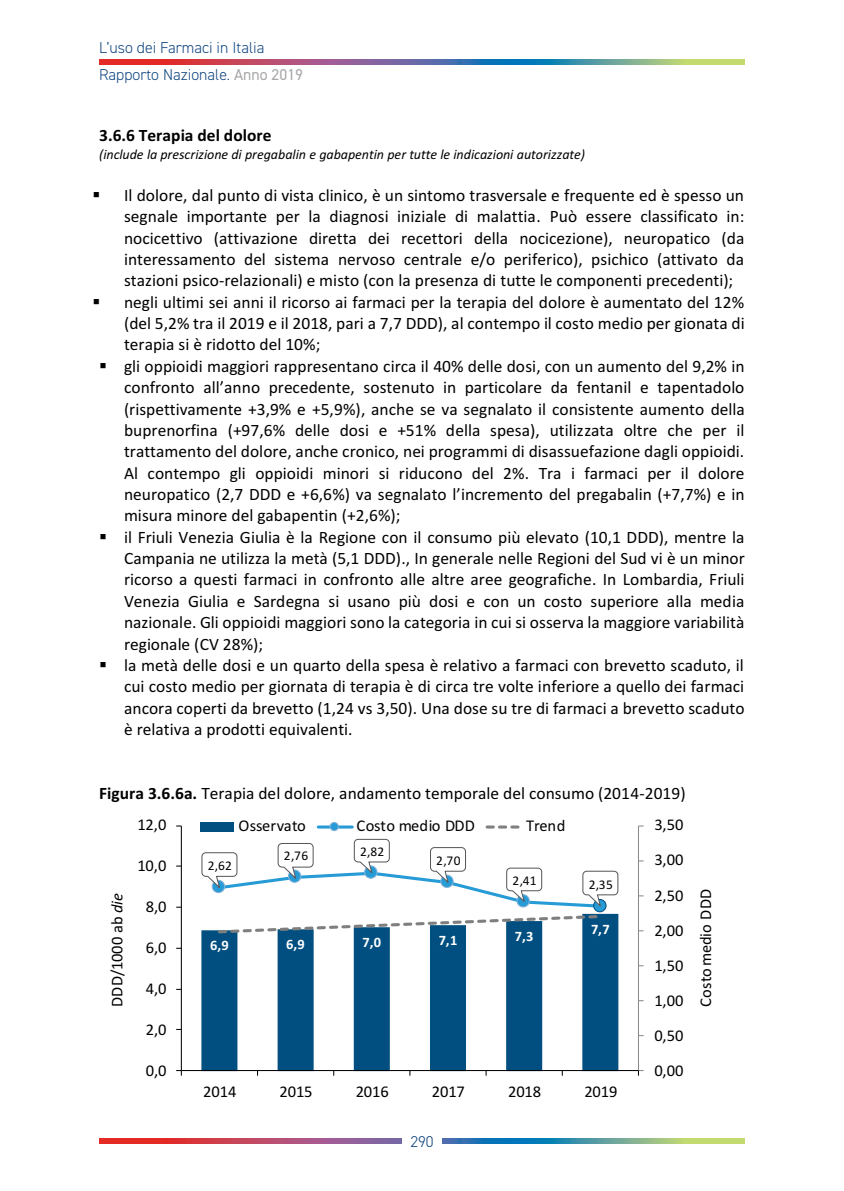
<style>
.page{position:relative;width:844px;height:1191px;background:#fff}
.page>*{position:absolute;margin:0;border:0;box-sizing:border-box;transform-origin:0 0}
.t1{font:17.5px/21.3px "Calibri";color:#000;text-align:justify}
.t2{font:700 17.5px "Calibri";color:#000}
.t3{font:16.45px "Calibri";letter-spacing:-.01em;color:#000}
.t4{font:300 15.75px "DIN2014";color:#114780}
.t5{font:700 14.53px "Calibri";color:#fff}
.t6{font:700 14.35px "Calibri";color:#fff}
.t7{font:italic 14px "Calibri";letter-spacing:-.005em;color:#000}
.t8{font:13.47px "Calibri";color:#000}
.t9{font:13.3px "Calibri";letter-spacing:.03em;color:#000}
.s1{font-weight:400;color:#a7a8aa}
.s2{font-weight:700}
.s3{font-style:italic}
</style>
<div class="page">
<svg style="left:201px;top:935px;width:417px;height:135px;fill:#014f80"></svg>
<hr style="left:637px;top:826px;width:1px;height:244px;background:#898989">
<hr style="left:181px;top:826px;width:1px;height:244px;background:#000">
<hr style="left:181px;top:1070px;width:457px;height:1px;background:#000">
<svg style="left:176px;top:1070px;width:6px;height:5px"></svg>
<svg style="left:201px;top:838px;width:417px;height:97px"></svg>
<div style="left:200px;top:822px;width:34px;height:9px;background:#014f80"></div>
<hr style="left:318px;top:825px;width:34px;height:3px;background:#269bd6">
<div style="left:330px;top:822px;width:8px;height:8px;background:#269bd6;border-radius:50%"></div>
<div style="left:329px;top:822px;width:10px;height:9px;border:1px solid #88b3d8;border-radius:50%"></div>
<svg style="left:487px;top:825px;width:33px;height:3px"></svg>
<svg style="left:99px;top:1138px;width:645px;height:5px;background:#8d737e"></svg>
<div style="left:402px;top:1131px;width:39px;height:20px;background:#fff"></div>
<svg style="left:99px;top:60px;width:645px;height:4px;background:#8b7280"></svg>
<p class="t4" style="left:99px;top:38px;width:167px">L’uso dei Farmaci in Italia</p>
<p class="t4" style="left:99px;top:65px;width:205px">Rapporto Nazionale. <span class="s1">Anno 2019</span></p>
<p class="t2" style="left:99px;top:129px;width:174px">3.6.6 Terapia del dolore</p>
<p class="t7" style="left:99px;top:149px;width:487px">(include la prescrizione di pregabalin e gabapentin per tutte le indicazioni autorizzate)</p>
<p class="t1" style="left:124px;top:186px;width:621px;text-indent:-31px">▪ Il dolore, dal punto di vista clinico, è un sintomo trasversale e frequente ed è spesso un segnale importante per la diagnosi iniziale di malattia. Può essere classificato in: nocicettivo (attivazione diretta dei recettori della nocicezione), neuropatico (da interessamento del sistema nervoso centrale e/o periferico), psichico (attivato da stazioni psico-relazionali) e misto (con la presenza di tutte le componenti precedenti);</p>
<p class="t1" style="left:124px;top:292px;width:622px;text-indent:-31px">▪ negli ultimi sei anni il ricorso ai farmaci per la terapia del dolore è aumentato del 12% (del 5,2% tra il 2019 e il 2018, pari a 7,7 DDD), al contempo il costo medio per gionata di terapia si è ridotto del 10%;</p>
<p class="t1" style="left:124px;top:357px;width:622px;text-indent:-25px">▪ gli oppioidi maggiori rappresentano circa il 40% delle dosi, con un aumento del 9,2% in confronto all’anno precedente, sostenuto in particolare da fentanil e tapentadolo (rispettivamente +3,9% e +5,9%), anche se va segnalato il consistente aumento della buprenorfina (+97,6% delle dosi e +51% della spesa), utilizzata oltre che per il trattamento del dolore, anche cronico, nei programmi di disassuefazione dagli oppioidi.<br>Al contempo gli oppioidi minori si riducono del 2%. Tra i farmaci per il dolore neuropatico (2,7 DDD e +6,6%) va segnalato l’incremento del pregabalin (+7,7%) e in misura minore del gabapentin (+2,6%);</p>
<p class="t1" style="left:124px;top:527px;width:622px;text-indent:-25px">▪ il Friuli Venezia Giulia è la Regione con il consumo più elevato (10,1 DDD), mentre la Campania ne utilizza la metà (5,1 DDD)., In generale nelle Regioni del Sud vi è un minor ricorso a questi farmaci in confronto alle altre aree geografiche. In Lombardia, Friuli Venezia Giulia e Sardegna si usano più dosi e con un costo superiore alla media nazionale. Gli oppioidi maggiori sono la categoria in cui si osserva la maggiore variabilità regionale (CV 28%);</p>
<p class="t1" style="left:124px;top:656px;width:622px;text-indent:-25px">▪ la metà delle dosi e un quarto della spesa è relativo a farmaci con brevetto scaduto, il cui costo medio per giornata di terapia è di circa tre volte inferiore a quello dei farmaci ancora coperti da brevetto (1,24 vs 3,50). Una dose su tre di farmaci a brevetto scaduto è relativa a prodotti equivalenti.</p>
<p class="t1" style="left:99px;top:784px;width:588px"><span class="s2">Figura 3.6.6a.</span> Terapia del dolore, andamento temporale del consumo (2014-2019)</p>
<p class="t3" style="left:137px;top:819px;width:30px">12,0</p>
<p class="t3" style="left:137px;top:860px;width:30px">10,0</p>
<p class="t8" style="left:208px;top:861px;width:26px">2,62</p>
<p class="t3" style="left:238px;top:820px;width:69px">Osservato</p>
<p class="t3" style="left:356px;top:820px;width:120px">Costo medio DDD</p>
<p class="t3" style="left:526px;top:820px;width:41px">Trend</p>
<p class="t9" style="left:284px;top:851px;width:26px">2,76</p>
<p class="t9" style="left:360px;top:846px;width:26px">2,82</p>
<p class="t9" style="left:436px;top:855px;width:26px">2,70</p>
<p class="t3" style="left:654px;top:819px;width:30px">3,50</p>
<p class="t3" style="left:654px;top:854px;width:30px">3,00</p>
<p class="t9" style="left:512px;top:875px;width:26px">2,41</p>
<p class="t8" style="left:588px;top:879px;width:26px">2,35</p>
<p class="t3" style="left:111px;top:1007px;width:115px;rotate:-90deg">DDD/1000 ab <span class="s3">die</span></p>
<p class="t3" style="left:700px;top:1006px;width:120px;rotate:-90deg">Costo medio DDD</p>
<p class="t3" style="left:654px;top:889px;width:30px">2,50</p>
<p class="t3" style="left:146px;top:901px;width:22px">8,0</p>
<p class="t6" style="left:591px;top:923px;width:20px">7,7</p>
<p class="t3" style="left:654px;top:924px;width:30px">2,00</p>
<p class="t5" style="left:210px;top:940px;width:20px">6,9</p>
<p class="t6" style="left:286px;top:939px;width:20px">6,9</p>
<p class="t6" style="left:362px;top:937px;width:20px">7,0</p>
<p class="t6" style="left:438px;top:935px;width:20px">7,1</p>
<p class="t6" style="left:515px;top:931px;width:20px">7,3</p>
<p class="t3" style="left:146px;top:942px;width:22px">6,0</p>
<p class="t3" style="left:654px;top:959px;width:30px">1,50</p>
<p class="t3" style="left:146px;top:983px;width:22px">4,0</p>
<p class="t3" style="left:654px;top:994px;width:30px">1,00</p>
<p class="t3" style="left:146px;top:1024px;width:22px">2,0</p>
<p class="t3" style="left:146px;top:1064px;width:22px">0,0</p>
<p class="t3" style="left:203px;top:1086px;width:35px">2014</p>
<p class="t3" style="left:279px;top:1086px;width:35px">2015</p>
<p class="t3" style="left:355px;top:1086px;width:35px">2016</p>
<p class="t3" style="left:432px;top:1086px;width:35px">2017</p>
<p class="t3" style="left:508px;top:1086px;width:35px">2018</p>
<p class="t3" style="left:584px;top:1086px;width:35px">2019</p>
<p class="t4" style="left:410px;top:1132px;width:25px">290</p>
<p class="t3" style="left:654px;top:1029px;width:30px">0,50</p>
<p class="t3" style="left:654px;top:1064px;width:30px">0,00</p>
</div>
